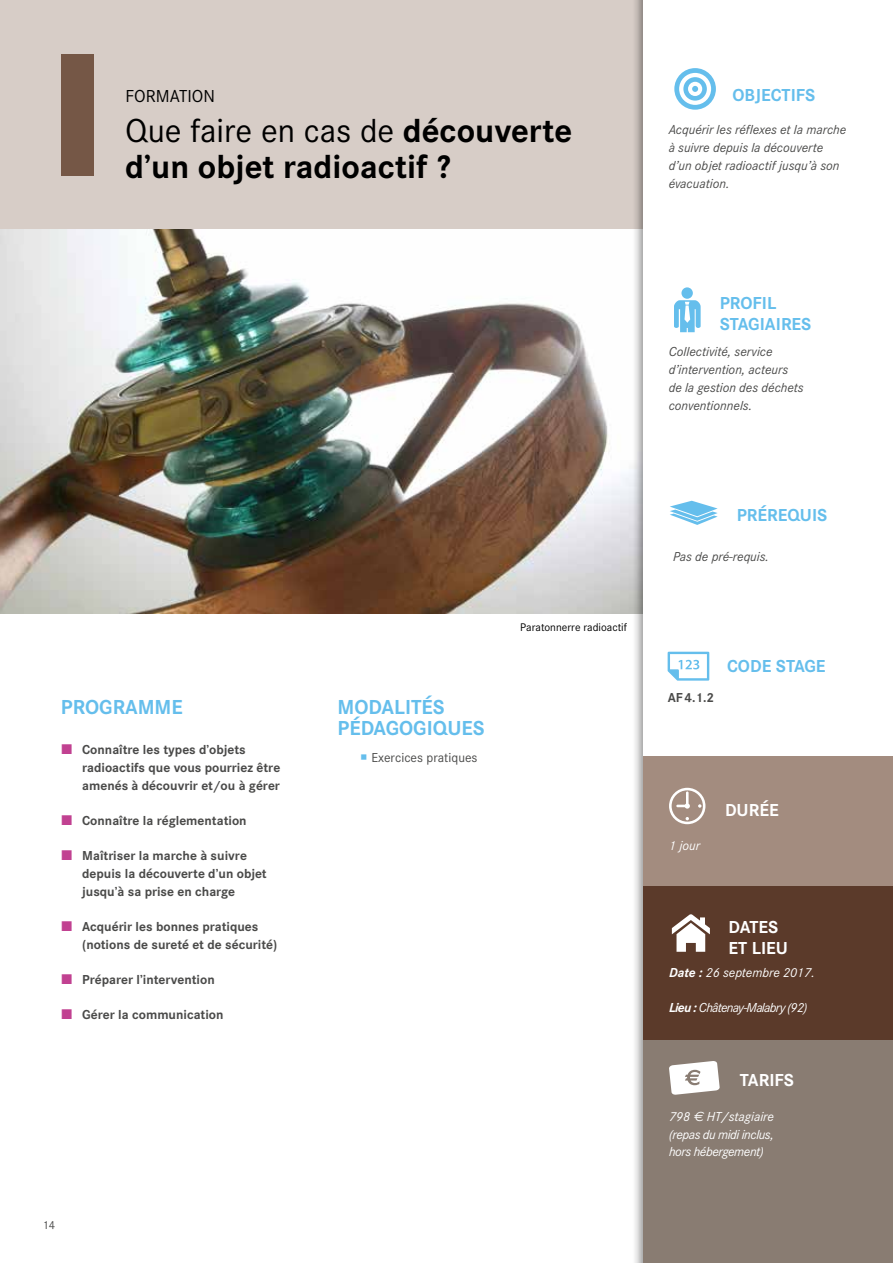
<style>
.page{position:relative;width:893px;height:1263px;background:#fff}
.page>*{position:absolute;margin:0;border:0;box-sizing:border-box;transform-origin:0 0}
.t1{font:700 34.5px/36px "Corporate S";color:#000}
.t2{font:700 21px/21px "Corporate S";color:#65beec}
.t3{font:700 18px/21px "Corporate S";color:#65beec}
.t4{font:700 18px/21px "Corporate S";color:#fff}
.t5{font:18px "Corporate S";color:#000}
.t6{font:700 13.5px/18px "Corporate S";color:#4a4a49}
.t7{font:italic 13.5px/18px "Corporate S";color:#4a4a49}
.t8{font:italic 13.5px/18px "Corporate S";letter-spacing:-.03em;color:#fff;text-align:justify}
.t9{font:italic 13.5px "Corporate S";letter-spacing:-.05em;color:#fff}
.t10{font:italic 13.5px "Corporate S";color:#fff}
.t11{font:13.5px "Corporate S";color:#4a4a49}
.t12{font:12px "Corporate S";color:#4a4a49}
.t13{font:11.55px "Corporate S";color:#000}
.s1{font-weight:400}
.s2{font-weight:700}
.s3{font-family:"Euro Sans"}
</style>
<div class="page">
<div style="left:0;top:0;width:655px;height:338px;background:#d7cdc7"></div>
<img style="left:0;top:230px;width:632px;height:383px">
<div style="left:61px;top:54px;width:32px;height:122px;background:#755746"></div>
<div style="left:632px;top:0;width:261px;height:1263px;background:#000;opacity:.45"></div>
<div style="left:643px;top:0;width:250px;height:1263px;background:#fff"></div>
<div style="left:643px;top:1040px;width:250px;height:223px;background:#897c72"></div>
<div style="left:643px;top:885px;width:250px;height:155px;background:#5b3a2a"></div>
<div style="left:643px;top:756px;width:250px;height:129px;background:#a38c7f"></div>
<svg style="left:674px;top:68px;width:42px;height:42px"></svg>
<svg style="left:674px;top:287px;width:27px;height:45px"></svg>
<svg style="left:670px;top:501px;width:48px;height:24px"></svg>
<svg style="left:668px;top:652px;width:41px;height:29px"></svg>
<svg style="left:669px;top:788px;width:36px;height:36px"></svg>
<svg style="left:672px;top:914px;width:38px;height:38px"></svg>
<svg style="left:669px;top:1061px;width:51px;height:34px"></svg>
<h3 class="t5" style="left:125px;top:86px;width:91px">FORMATION</h3>
<h3 class="t3" style="left:732px;top:85px;width:84px">OBJECTIFS</h3>
<h1 class="t1" style="left:125px;top:113px;width:449px"><span class="s1">Que faire en cas de</span> découverte d’un objet radioactif ?</h1>
<p class="t7" style="left:669px;top:121px;width:179px">Acquérir les réflexes et la marche à suivre depuis la découverte d’un objet radioactif jusqu’à son évacuation.</p>
<h2 class="t2" style="left:61px;top:697px;width:123px">PROGRAMME</h2>
<p class="t6" style="left:82px;top:741px;width:200px">Connaître les types d’objets radioactifs que vous pourriez être amenés à découvrir et/ou à gérer</p>
<p class="t6" style="left:82px;top:812px;width:166px">Connaître la réglementation</p>
<p class="t6" style="left:82px;top:847px;width:186px">Maîtriser la marche à suivre depuis la découverte d’un objet jusqu’à sa prise en charge</p>
<p class="t6" style="left:82px;top:918px;width:197px">Acquérir les bonnes pratiques (notions de sureté et de sécurité)</p>
<p class="t6" style="left:82px;top:971px;width:134px">Préparer l’intervention</p>
<p class="t6" style="left:82px;top:1006px;width:143px">Gérer la communication</p>
<p class="t12" style="left:43px;top:1218px;width:14px">14</p>
<h2 class="t2" style="left:338px;top:697px;width:149px">MODALITÉS<br>PÉDAGOGIQUES</h2>
<p class="t11" style="left:372px;top:750px;width:107px">Exercices pratiques</p>
<p class="t13" style="left:520px;top:621px;width:108px">Paratonnerre radioactif</p>
<h3 class="t3" style="left:720px;top:293px;width:93px">PROFIL<br>STAGIAIRES</h3>
<p class="t7" style="left:669px;top:343px;width:136px">Collectivité, service d’intervention, acteurs de la gestion des déchets conventionnels.</p>
<h3 class="t3" style="left:737px;top:505px;width:92px">PRÉREQUIS</h3>
<p class="t7" style="left:673px;top:548px;width:97px">Pas de pré-requis.</p>
<p class="t6" style="left:668px;top:689px;width:48px">AF4.1.2</p>
<h3 class="t3" style="left:727px;top:656px;width:100px">CODE STAGE</h3>
<p class="t8" style="left:669px;top:836px;width:33px">1 jour</p>
<h3 class="t4" style="left:725px;top:800px;width:55px">DURÉE</h3>
<h3 class="t4" style="left:729px;top:917px;width:61px">DATES<br>ET LIEU</h3>
<p class="t10" style="left:669px;top:965px;width:147px"><span class="s2">Date :</span> 26 septembre 2017.</p>
<p class="t9" style="left:669px;top:1000px;width:140px"><span class="s2">Lieu :</span> Châtenay-Malabry (92)</p>
<h3 class="t4" style="left:740px;top:1070px;width:56px">TARIFS</h3>
<p class="t8" style="left:669px;top:1107px;width:107px">798 <span class="s3">€</span> HT/stagiaire (repas du midi inclus, hors hébergement)</p>
</div>
